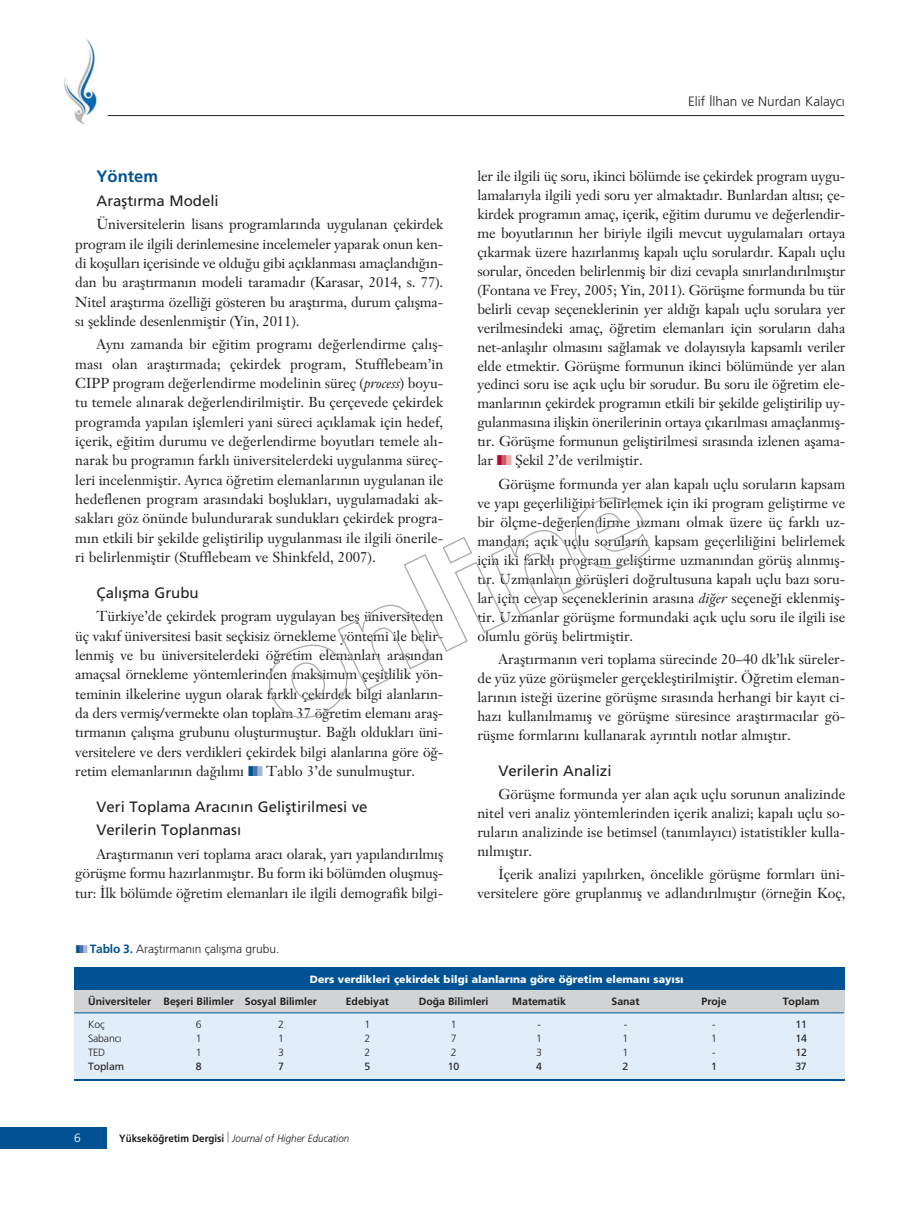
<style>
.page{position:relative;width:919px;height:1217px;background:#fff}
.page>*{position:absolute;margin:0;border:0;box-sizing:border-box;transform-origin:0 0}
.t1{font:700 16.5px "Frutiger";color:#005295}
.t2{font:15px/23.2px "Frutiger";color:#231f20}
.t3{font:14.25px/19.4px "Janson Text";letter-spacing:-.01em;color:#231f20;text-align:justify}
.t4{font:300 13.5px "Frutiger";color:#231f20}
.t5{font:300 12px "Frutiger";color:#231f20}
.t6{font:300 12px "Frutiger";color:#fff}
.t7{font:700 10.5px "Frutiger";color:#231f20}
.t8{font:900 10.5px "Frutiger";color:#fff}
.t9{font:italic 300 10.5px "Frutiger";color:#231f20;scale:.94 1}
.t10{font:300 10.5px "Frutiger";letter-spacing:-.015em;color:#231f20}
.t11{font:10.5px "Frutiger";letter-spacing:-.015em;color:#231f20}
.s1{font-style:italic}
.s2{color:#005295}
.s3{color:#4973ac}
.s4{color:#a4b5d6}
.s5{font-weight:700;color:#005295}
.s6{color:#b30738}
.s7{color:#c75c60}
.s8{color:#e5b0ab}
.s9{font-weight:700;font-style:normal}
</style>
<div class="page">
<svg style="left:269px;top:497px;width:382px;height:222px"></svg>
<div style="left:0;top:1127px;width:106px;height:21px;background:#005295"></div>
<img style="left:64px;top:38px;width:34px;height:87px">
<hr style="left:108px;top:115px;width:736px;height:1px;background:#231f20">
<div style="left:97px;top:107px;width:10px;height:9px;background:#fff"></div>
<div style="left:74px;top:1011px;width:771px;height:67px;background:#e1eef9"></div>
<div style="left:74px;top:967px;width:771px;height:36px;background:#005295"></div>
<div style="left:74px;top:990px;width:771px;height:22px;background:#d1d3d4"></div>
<hr style="left:74px;top:1078px;width:771px;height:2px;background:#005295">
<hr style="left:74px;top:1012px;width:769px;height:1px;background:#005295">
<p class="t1" style="left:97px;top:170px;width:63px">Yöntem</p>
<p class="t2" style="left:97px;top:190px;width:124px">Araflt›rma Modeli</p>
<p class="t3" style="left:75px;top:216px;width:369px;text-indent:21px">Üniversitelerin lisans programlar›nda uygulanan çekirdek program ile ilgili derinlemesine incelemeler yaparak onun ken&shy;di koflullar› içerisinde ve oldu¤u gibi aç›klanmas› amaçland›¤›n&shy;dan bu araflt›rman›n modeli taramad›r (Karasar, 2014, s. 77).<br>Nitel araflt›rma özelli¤i gösteren bu araflt›rma, durum çal›flma&shy;s› fleklinde desenlenmifltir (Yin, 2011).</p>
<p class="t3" style="left:75px;top:336px;width:369px;text-indent:21px">Ayn› zamanda bir e¤itim program› de¤erlendirme çal›fl&shy;mas› olan araflt›rmada; çekirdek program, Stufflebeam’in CIPP program de¤erlendirme modelinin süreç (<span class="s1">process</span>) boyu&shy;tu temele al›narak de¤erlendirilmifltir. Bu çerçevede çekirdek programda yap›lan ifllemleri yani süreci aç›klamak için hedef, içerik, e¤itim durumu ve de¤erlendirme boyutlar› temele al›- narak bu program›n farkl› üniversitelerdeki uygulanma süreç&shy;leri incelenmifltir. Ayr›ca ö¤retim elemanlar›n›n uygulanan ile hedeflenen program aras›ndaki boflluklar›, uygulamadaki ak&shy;saklar› göz önünde bulundurarak sunduklar› çekirdek progra&shy;m›n etkili bir flekilde gelifltirilip uygulanmas› ile ilgili önerile&shy;ri belirlenmifltir (Stufflebeam ve Shinkfeld, 2007).</p>
<p class="t2" style="left:97px;top:582px;width:104px">Çal›flma Grubu</p>
<p class="t3" style="left:75px;top:608px;width:369px;text-indent:21px">Türkiye’de çekirdek program uygulayan befl üniversiteden üç vak›f üniversitesi basit seçkisiz örnekleme yöntemi ile belir&shy;lenmifl ve bu üniversitelerdeki ö¤retim elemanlar› aras›ndan amaçsal örnekleme yöntemlerinden maksimum çeflitlilik yön&shy;teminin ilkelerine uygun olarak farkl› çekirdek bilgi alanlar›n&shy;da ders vermifl/vermekte olan toplam 37 ö¤retim eleman› arafl&shy;t›rman›n çal›flma grubunu oluflturmufltur. Ba¤l› olduklar› üni&shy;versitelere ve ders verdikleri çekirdek bilgi alanlar›na göre ö¤- retim elemanlar›n›n da¤›l›m› <span class="s2">❚</span><span class="s3">❚</span><span class="s4">❚</span> Tablo 3’de sunulmufltur.</p>
<p class="t2" style="left:97px;top:796px;width:272px">Veri Toplama Arac›n›n Gelifltirilmesi ve<br>Verilerin Toplanmas›</p>
<p class="t3" style="left:75px;top:845px;width:369px;text-indent:21px">Araflt›rman›n veri toplama arac› olarak, yar› yap›land›r›lm›fl görüflme formu haz›rlanm›flt›r. Bu form iki bölümden oluflmufl&shy;tur: ‹lk bölümde ö¤retim elemanlar› ile ilgili demografik bilgi-</p>
<p class="t5" style="left:76px;top:943px;width:205px"><span class="s2">❚</span><span class="s3">❚</span><span class="s4">❚</span> <span class="s5">Tablo 3.</span> Araflt›rman›n çal›flma grubu.</p>
<p class="t4" style="left:688px;top:96px;width:158px">Elif ‹lhan ve Nurdan Kalayc›</p>
<p class="t3" style="left:477px;top:168px;width:369px;line-height:18.9px">ler ile ilgili üç soru, ikinci bölümde ise çekirdek program uygu&shy;lamalar›yla ilgili yedi soru yer almaktad›r. Bunlardan alt›s›; çe&shy;kirdek program›n amaç, içerik, e¤itim durumu ve de¤erlendir&shy;me boyutlar›n›n her biriyle ilgili mevcut uygulamalar› ortaya ç›karmak üzere haz›rlanm›fl kapal› uçlu sorulard›r. Kapal› uçlu sorular, önceden belirlenmifl bir dizi cevapla s›n›rland›r›lm›flt›r (Fontana ve Frey, 2005; Yin, 2011). Görüflme formunda bu tür belirli cevap seçeneklerinin yer ald›¤› kapal› uçlu sorulara yer verilmesindeki amaç, ö¤retim elemanlar› için sorular›n daha net-anlafl›l›r olmas›n› sa¤lamak ve dolay›s›yla kapsaml› veriler elde etmektir. Görüflme formunun ikinci bölümünde yer alan yedinci soru ise aç›k uçlu bir sorudur. Bu soru ile ö¤retim ele&shy;manlar›n›n çekirdek program›n etkili bir flekilde gelifltirilip uy&shy;gulanmas›na iliflkin önerilerinin ortaya ç›kar›lmas› amaçlanm›fl&shy;t›r. Görüflme formunun gelifltirilmesi s›ras›nda izlenen aflama&shy;lar <span class="s6">❚</span><span class="s7">❚</span><span class="s8">❚</span> fiekil 2’de verilmifltir.</p>
<p class="t3" style="left:477px;top:475px;width:369px;text-indent:21px">Görüflme formunda yer alan kapal› uçlu sorular›n kapsam ve yap› geçerlili¤ini belirlemek için iki program gelifltirme ve bir ölçme-de¤erlendirme uzman› olmak üzere üç farkl› uz&shy;mandan; aç›k uçlu sorular›n kapsam geçerlili¤ini belirlemek için iki farkl› program gelifltirme uzman›ndan görüfl al›nm›fl&shy;t›r. Uzmanlar›n görüflleri do¤rultusuna kapal› uçlu baz› soru&shy;lar için cevap seçeneklerinin aras›na <span class="s1">di¤er</span> seçene¤i eklenmifl&shy;tir. Uzmanlar görüflme formundaki aç›k uçlu soru ile ilgili ise olumlu görüfl belirtmifltir.</p>
<p class="t3" style="left:477px;top:651px;width:369px;text-indent:21px">Araflt›rman›n veri toplama sürecinde 20–40 dk’l›k süreler&shy;de yüz yüze görüflmeler gerçeklefltirilmifltir. Ö¤retim eleman&shy;lar›n›n iste¤i üzerine görüflme s›ras›nda herhangi bir kay›t ci&shy;haz› kullan›lmam›fl ve görüflme süresince araflt›rmac›lar gö&shy;rüflme formlar›n› kullanarak ayr›nt›l› notlar alm›flt›r.</p>
<p class="t2" style="left:498px;top:759px;width:114px">Verilerin Analizi</p>
<p class="t3" style="left:477px;top:785px;width:369px;line-height:18.9px;text-indent:21px">Görüflme formunda yer alan aç›k uçlu sorunun analizinde nitel veri analiz yöntemlerinden içerik analizi; kapal› uçlu so&shy;rular›n analizinde ise betimsel (tan›mlay›c›) istatistikler kulla&shy;n›lm›flt›r.</p>
<p class="t3" style="left:477px;top:865px;width:369px;line-height:18.9px;text-align:right">‹çerik analizi yap›l›rken, öncelikle görüflme formlar› üni&shy;versitelere göre gruplanm›fl ve adland›r›lm›flt›r (örne¤in Koç,</p>
<p class="t8" style="left:310px;top:974px;width:375px">Ders verdikleri çekirdek bilgi alanlar›na göre ö¤retim eleman› say›s›</p>
<p class="t7" style="left:88px;top:997px;width:230px">Üniversiteler Befleri Bilimler Sosyal Bilimler</p>
<p class="t7" style="left:346px;top:997px;width:45px">Edebiyat</p>
<p class="t7" style="left:419px;top:997px;width:71px">Do¤a Bilimleri</p>
<p class="t7" style="left:512px;top:997px;width:55px">Matematik</p>
<p class="t7" style="left:611px;top:997px;width:30px">Sanat</p>
<p class="t7" style="left:701px;top:997px;width:27px">Proje</p>
<p class="t7" style="left:782px;top:997px;width:38px">Toplam</p>
<p class="t10" style="left:88px;top:1019px;width:18px">Koç</p>
<p class="t10" style="left:196px;top:1019px;width:7px">6</p>
<p class="t10" style="left:278px;top:1019px;width:7px">2</p>
<p class="t10" style="left:364px;top:1019px;width:7px">1</p>
<p class="t10" style="left:450px;top:1019px;width:7px">1</p>
<p class="t10" style="left:537px;top:1019px;width:5px">-</p>
<p class="t10" style="left:623px;top:1019px;width:5px">-</p>
<p class="t10" style="left:712px;top:1019px;width:5px">-</p>
<p class="t11" style="left:795px;top:1019px;width:13px">11</p>
<p class="t10" style="left:88px;top:1033px;width:35px">Sabanc›</p>
<p class="t10" style="left:196px;top:1033px;width:7px">1</p>
<p class="t10" style="left:278px;top:1033px;width:7px">1</p>
<p class="t10" style="left:364px;top:1033px;width:7px">2</p>
<p class="t10" style="left:450px;top:1033px;width:7px">7</p>
<p class="t10" style="left:536px;top:1033px;width:7px">1</p>
<p class="t10" style="left:622px;top:1033px;width:7px">1</p>
<p class="t10" style="left:711px;top:1033px;width:7px">1</p>
<p class="t11" style="left:795px;top:1033px;width:13px">14</p>
<p class="t10" style="left:88px;top:1048px;width:19px">TED</p>
<p class="t10" style="left:196px;top:1048px;width:7px">1</p>
<p class="t10" style="left:278px;top:1048px;width:7px">3</p>
<p class="t10" style="left:364px;top:1048px;width:7px">2</p>
<p class="t10" style="left:450px;top:1048px;width:7px">2</p>
<p class="t10" style="left:536px;top:1048px;width:7px">3</p>
<p class="t10" style="left:622px;top:1048px;width:7px">1</p>
<p class="t10" style="left:712px;top:1048px;width:5px">-</p>
<p class="t11" style="left:795px;top:1048px;width:13px">12</p>
<p class="t11" style="left:88px;top:1062px;width:37px">Toplam</p>
<p class="t11" style="left:196px;top:1062px;width:7px">8</p>
<p class="t11" style="left:278px;top:1062px;width:7px">7</p>
<p class="t11" style="left:364px;top:1062px;width:7px">5</p>
<p class="t11" style="left:448px;top:1062px;width:13px">10</p>
<p class="t11" style="left:536px;top:1062px;width:7px">4</p>
<p class="t11" style="left:622px;top:1062px;width:7px">2</p>
<p class="t11" style="left:711px;top:1062px;width:7px">1</p>
<p class="t11" style="left:795px;top:1062px;width:13px">37</p>
<p class="t6" style="left:74px;top:1132px;width:8px">6</p>
<p class="t9" style="left:119px;top:1133px;width:246px"><span class="s9">Yüksekö¤retim Dergisi</span> Journal of Higher Education</p>
</div>
